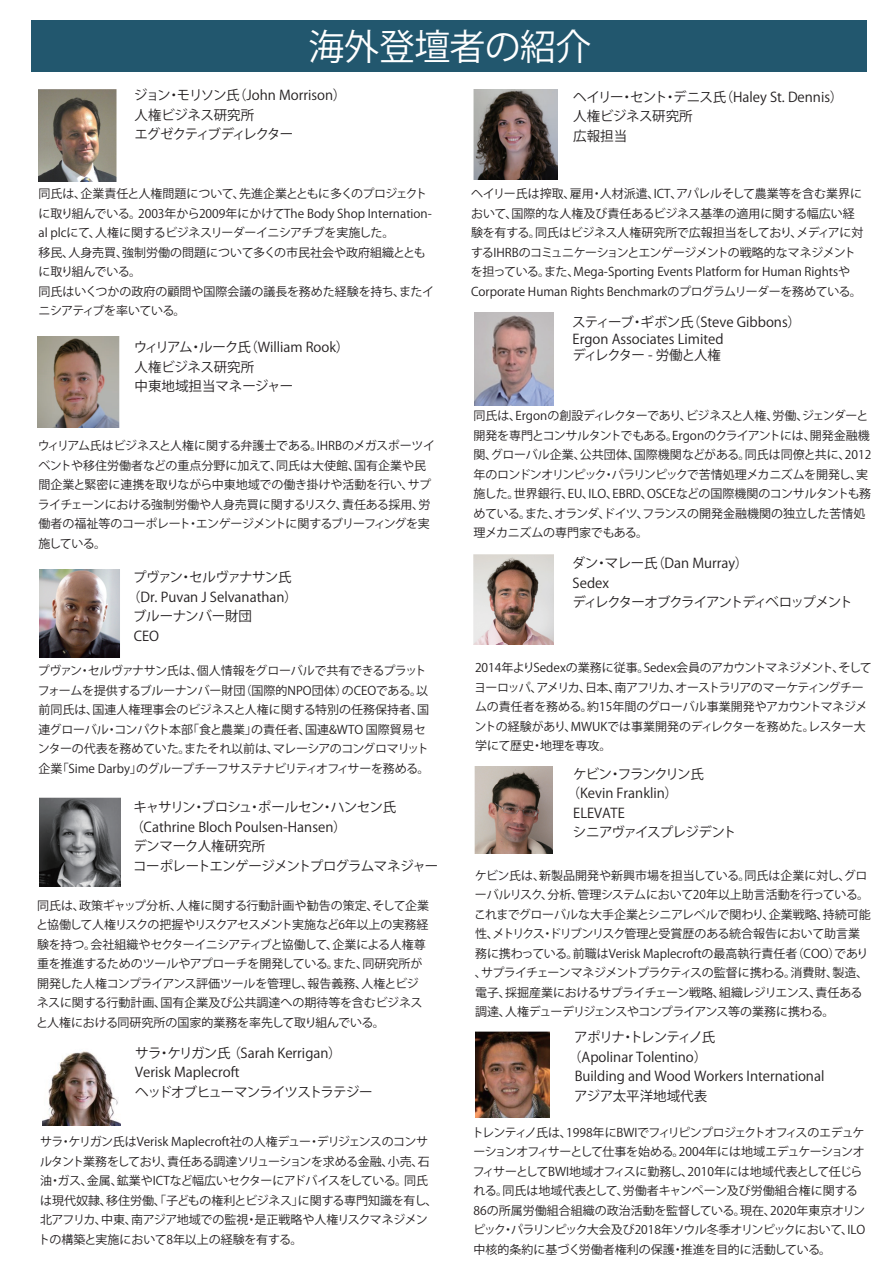
<style>
.page{position:relative;width:893px;height:1263px;background:#fff}
.page>*{position:absolute;margin:0;border:0;box-sizing:border-box;transform-origin:0 0}
.t1{font:36px "Koz Go Pr 6 N";letter-spacing:-.02em;color:#fff}
.t2{font:13.5px/19.5px "Koz Go Pr 6 N";color:#231f20}
.t3{font:13.5px/19.5px "Koz Go Pr 6 N";letter-spacing:-.02em;color:#231f20}
.t4{font:13.5px/19.5px "Koz Go Pr 6 N";letter-spacing:-.07em;color:#231f20}
.t5{font:13.5px "Koz Go Pr 6 N";letter-spacing:-.09em;color:#231f20}
.t6{font:13.5px "Koz Go Pr 6 N";letter-spacing:-.04em;color:#231f20}
.t7{font:12px/19.5px "Koz Go Pr 6 N";letter-spacing:-.02em;color:#231f20}
.t8{font:12px/19.5px "Koz Go Pr 6 N";color:#231f20}
</style>
<div class="page">
<div style="left:31px;top:20px;width:836px;height:52px;background:#22576e"></div>
<img style="left:39px;top:570px;width:81px;height:88px">
<img style="left:475px;top:766px;width:78px;height:87px">
<img style="left:37px;top:336px;width:83px;height:92px">
<img style="left:473px;top:90px;width:84px;height:89px">
<img style="left:39px;top:798px;width:81px;height:88px">
<img style="left:42px;top:1050px;width:78px;height:76px">
<img style="left:475px;top:1031px;width:75px;height:86px">
<img style="left:474px;top:555px;width:79px;height:89px">
<img style="left:38px;top:90px;width:78px;height:92px">
<img style="left:474px;top:313px;width:79px;height:92px">
<h1 class="t1" style="left:308px;top:27px;width:284px">海外登壇者の紹介</h1>
<p class="t3" style="left:134px;top:86px;width:214px">ジョン・モリソン氏（John Morrison）人権ビジネス研究所<br>エグゼクティブディレクター</p>
<p class="t8" style="left:38px;top:185px;width:397px">同氏は、企業責任と人権問題について、先進企業とともに多くのプロジェクトに取り組んでいる。2003年から2009年にかけてThe Body Shop Internation&shy;al plcにて、人権に関するビジネスリーダーイニシアチブを実施した。<br>移民、人身売買、強制労働の問題について多くの市民社会や政府組織とともに取り組んでいる。<br>同氏はいくつかの政府の顧問や国際会議の議長を務めた経験を持ち、またイニシアティブを率いている。</p>
<p class="t2" style="left:134px;top:338px;width:224px">ウィリアム・ルーク氏（William Rook）　人権ビジネス研究所　<br>中東地域担当マネージャー</p>
<p class="t7" style="left:38px;top:437px;width:399px">ウィリアム氏はビジネスと人権に関する弁護士である。IHRBのメガスポーツイベントや移住労働者などの重点分野に加えて、同氏は大使館、国有企業や民間企業と緊密に連携を取りながら中東地域での働き掛けや活動を行い、サプライチェーンにおける強制労働や人身売買に関するリスク、責任ある採用、労働者の福祉等のコーポレート・エンゲージメントに関するブリーフィングを実施している。</p>
<p class="t6" style="left:133px;top:570px;width:160px">プヴァン・セルヴァナサン氏</p>
<p class="t2" style="left:127px;top:587px;width:172px">（Dr. Puvan J Selvanathan）</p>
<p class="t2" style="left:133px;top:607px;width:121px">ブルーナンバー財団</p>
<p class="t2" style="left:134px;top:626px;width:27px">CEO</p>
<p class="t7" style="left:38px;top:662px;width:393px">プヴァン・セルヴァナサン氏は、個人情報をグローバルで共有できるプラットフォームを提供するブルーナンバー財団（国際的NPO団体）のCEOである。以前同氏は、国連人権理事会のビジネスと人権に関する特別の任務保持者、国連グローバル・コンパクト本部「食と農業」の責任者、国連&amp;WTO 国際貿易センターの代表を務めていた。またそれ以前は、マレーシアのコングロマリット企業「Sime Darby」のグループチーフサステナビリティオフィサーを務める。</p>
<p class="t3" style="left:130px;top:798px;width:310px">キャサリン・ブロシュ・ポールセン・ハンセン氏（Cathrine Bloch Poulsen-Hansen）<br>デンマーク人権研究所　<br>コーポレートエンゲージメントプログラムマネジャー</p>
<p class="t7" style="left:36px;top:896px;width:395px">同氏は、政策ギャップ分析、人権に関する行動計画や勧告の策定、そして企業と協働して人権リスクの把握やリスクアセスメント実施など6年以上の実務経験を持つ。会社組織やセクターイニシアティブと協働して、企業による人権尊重を推進するためのツールやアプローチを開発している。また、同研究所が開発した人権コンプライアンス評価ツールを管理し、報告義務、人権とビジネスに関する行動計画、国有企業及び公共調達への期待等を含むビジネスと人権における同研究所の国家的業務を率先して取り組んでいる。</p>
<p class="t2" style="left:135px;top:1043px;width:239px">サラ・ケリガン氏 （Sarah Kerrigan）<br>Verisk Maplecroft　<br>ヘッドオブヒューマンライツストラテジー</p>
<p class="t7" style="left:38px;top:1132px;width:401px">サラ・ケリガン氏はVerisk Maplecroft社の人権デュー・デリジェンスのコンサルタント業務をしており、責任ある調達ソリューションを求める金融、小売、石油・ガス、金属、鉱業やICTなど幅広いセクターにアドバイスをしている。同氏は現代奴隷、移住労働、「子どもの権利とビジネス」に関する専門知識を有し、北アフリカ、中東、南アジア地域での監視・是正戦略や人権リスクマネジメントの構築と実施において8年以上の経験を有する。</p>
<p class="t2" style="left:573px;top:88px;width:272px">ヘイリー・セント・デニス氏（Haley St. Dennis）人権ビジネス研究所　<br>広報担当</p>
<p class="t8" style="left:471px;top:184px;width:394px">ヘイリー氏は搾取、雇用・人材派遣、ICT、アパレルそして農業等を含む業界において、国際的な人権及び責任あるビジネス基準の適用に関する幅広い経験を有する。同氏はビジネス人権研究所で広報担当をしており、メディアに対するIHRBのコミュニケーションとエンゲージメントの戦略的なマネジメントを担っている。また、Mega-Sporting Events Platform for Human RightsやCorporate Human Rights Benchmarkのプログラムリーダーを務めている。</p>
<p class="t2" style="left:572px;top:314px;width:237px;line-height:16.8px">スティーブ・ギボン氏（Steve Gibbons）　<br>Ergon Associates Limited<br>ディレクター - 労働と人権</p>
<p class="t7" style="left:473px;top:407px;width:399px">同氏は、Ergonの創設ディレクターであり、ビジネスと人権、労働、ジェンダーと開発を専門とコンサルタントでもある。Ergonのクライアントには、開発金融機関、グローバル企業、公共団体、国際機関などがある。同氏は同僚と共に、2012年のロンドンオリンピック・パラリンピックで苦情処理メカニズムを開発し、実施した。世界銀行、EU、ILO、EBRD、OSCEなどの国際機関のコンサルタントも務めている。また、オランダ、ドイツ、フランスの開発金融機関の独立した苦情処理メカニズムの専門家でもある。</p>
<p class="t4" style="left:572px;top:554px;width:282px">ダン・マレー氏（Dan Murray）<br>Sedex　<br>ディレクターオブクライアントディベロップメント</p>
<p class="t7" style="left:474px;top:659px;width:399px">2014年よりSedexの業務に従事。Sedex会員のアカウントマネジメント、そしてヨーロッパ、アメリカ、日本、南アフリカ、オーストラリアのマーケティングチームの責任者を務める。約15年間のグローバル事業開発やアカウントマネジメントの経験があり、MWUKでは事業開発のディレクターを務めた。レスター大学にて歴史・地理を専攻。</p>
<p class="t5" style="left:573px;top:766px;width:132px">ケビン・フランクリン氏</p>
<p class="t2" style="left:567px;top:784px;width:113px">（Kevin Franklin）</p>
<p class="t2" style="left:573px;top:803px;width:67px">ELEVATE　</p>
<p class="t4" style="left:573px;top:823px;width:165px">シニアヴァイスプレジデント</p>
<p class="t7" style="left:474px;top:866px;width:398px">ケビン氏は、新製品開発や新興市場を担当している。同氏は企業に対し、グローバルリスク、分析、管理システムにおいて20年以上助言活動を行っている。これまでグローバルな大手企業とシニアレベルで関わり、企業戦略、持続可能性、メトリクス・ドリブンリスク管理と受賞歴のある統合報告において助言業務に携わっている。前職はVerisk Maplecroftの最高執行責任者（COO）であり、サプライチェーンマネジメントプラクティスの監督に携わる。消費財、製造、電子、採掘産業におけるサプライチェーン戦略、組織レジリエンス、責任ある調達、人権デューデリジェンスやコンプライアンス等の業務に携わる。</p>
<p class="t5" style="left:574px;top:1030px;width:142px">アポリナ・トレンティノ氏</p>
<p class="t2" style="left:568px;top:1047px;width:140px">（Apolinar Tolentino）</p>
<p class="t2" style="left:575px;top:1067px;width:265px">Building and Wood Workers International　</p>
<p class="t2" style="left:574px;top:1086px;width:134px">アジア太平洋地域代表</p>
<p class="t7" style="left:472px;top:1123px;width:395px">トレンティノ氏は、1998年にBWIでフィリピンプロジェクトオフィスのエデュケーションオフィサーとして仕事を始める。2004年には地域エデュケーションオフィサーとしてBWI地域オフィスに勤務し、2010年には地域代表として任じられる。同氏は地域代表として、労働者キャンペーン及び労働組合権に関する86の所属労働組合組織の政治活動を監督している。現在、2020年東京オリンピック・パラリンピック大会及び2018年ソウル冬季オリンピックにおいて、ILO中核的条約に基づく労働者権利の保護・推進を目的に活動している。</p>
</div>
